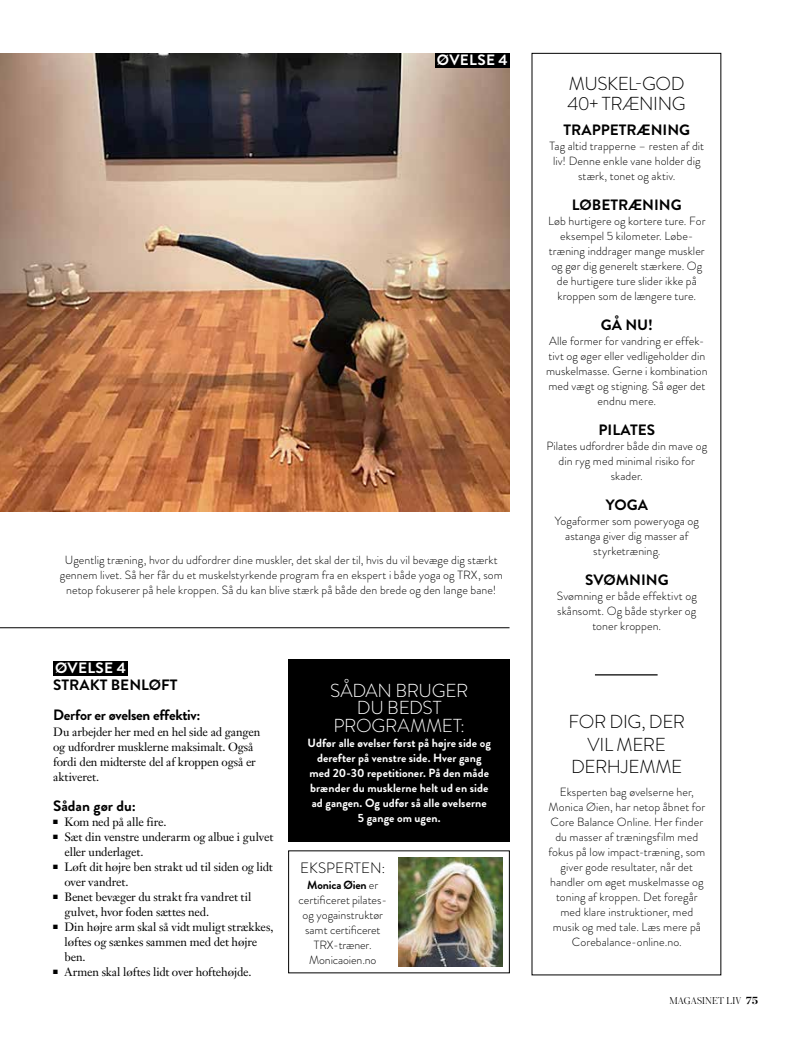
<style>
.page{position:relative;width:798px;height:1046px;background:#fff}
.page>*{position:absolute;margin:0;border:0;box-sizing:border-box;transform-origin:0 0}
.t1{font:300 18.75px/22.5px "Brandon Grotesque";letter-spacing:-.02em;color:#000}
.t2{font:300 18.75px/17.5px "Brandon Grotesque";letter-spacing:-.015em;color:#fff;text-align:center}
.t3{font:700 15px "Brandon Grotesque";color:#000}
.t4{font:700 15px/30px "Brandon Grotesque";letter-spacing:-.02em;color:#000}
.t5{font:700 15px "Brandon Grotesque";letter-spacing:.02em;color:#fff}
.t6{font:300 15px "Brandon Grotesque";letter-spacing:.005em;color:#000}
.t7{font:300 11.88px/15px "Brandon Grotesque";letter-spacing:.005em;color:#000;text-align:center}
.t8{font:11.88px/15px "Janson Text LT Std";letter-spacing:-.015em;color:#000}
.t9{font:700 11.88px/15px "Brandon Grotesque";letter-spacing:.005em;color:#fff;text-align:center}
.t10{font:300 10.38px "Austin";letter-spacing:.01em;color:#000;scale:1.05 1}
.s1{font-weight:700}
.s2{font-family:"Chronicle Display";font-weight:700;font-size:10.75px}
</style>
<div class="page">
<img style="left:0;top:53px;width:509px;height:458px">
<svg style="left:531px;top:53px;width:189px;height:922px"></svg>
<hr style="left:0;top:627px;width:509px;height:1px;background:#000">
<div style="left:53px;top:660px;width:75px;height:15px;background:#000"></div>
<div style="left:435px;top:53px;width:74px;height:15px;background:#000"></div>
<img style="left:398px;top:857px;width:104px;height:109px">
<div style="left:288px;top:659px;width:221px;height:183px;background:#000"></div>
<hr style="left:594px;top:674px;width:63px;height:1px;background:#000">
<p class="t5" style="left:437px;top:50px;width:72px">ØVELSE 4</p>
<p class="t7" style="left:60px;top:552px;width:444px">Ugentlig træning, hvor du udfordrer dine muskler, det skal der til, hvis du vil bevæge dig stærkt gennem livet. Så her får du et muskelstyrkende program fra en ekspert i både yoga og TRX, som netop fokuserer på hele kroppen. Så du kan blive stærk på både den brede og den lange bane!</p>
<p class="t5" style="left:55px;top:657px;width:72px">ØVELSE 4</p>
<p class="t4" style="left:53px;top:670px;width:149px">STRAKT BENLØFT<br>Derfor er øvelsen effektiv:</p>
<p class="t8" style="left:53px;top:723px;width:209px">Du arbejder her med en hel side ad gangen og udfordrer musklerne maksimalt. Også fordi den midterste del af kroppen også er aktiveret.</p>
<p class="t3" style="left:53px;top:794px;width:84px">Sådan gør du:</p>
<p class="t8" style="left:53px;top:813px;width:115px">■ Kom ned på alle fire.</p>
<p class="t8" style="left:64px;top:828px;width:210px;text-indent:-11px">■ Sæt din venstre underarm og albue i gulvet eller underlaget.</p>
<p class="t8" style="left:64px;top:858px;width:210px;text-indent:-11px">■ Løft dit højre ben strakt ud til siden og lidt over vandret.</p>
<p class="t8" style="left:64px;top:888px;width:188px;text-indent:-11px">■ Benet bevæger du strakt fra vandret til gulvet, hvor foden sættes ned.</p>
<p class="t8" style="left:64px;top:918px;width:210px;text-indent:-11px">■ Din højre arm skal så vidt muligt strækkes, løftes og sænkes sammen med det højre ben.</p>
<p class="t8" style="left:53px;top:963px;width:200px">■ Armen skal løftes lidt over hoftehøjde.</p>
<h1 class="t2" style="left:330px;top:681px;width:139px">SÅDAN BRUGER<br>DU BEDST<br>PROGRAMMET:</h1>
<p class="t9" style="left:307px;top:735px;width:185px">Udfør alle øvelser først på højre side og derefter på venstre side. Hver gang med 20-30 repetitioner. På den måde brænder du musklerne helt ud en side ad gangen. Og udfør så alle øvelserne 5 gange om ugen.</p>
<p class="t6" style="left:300px;top:857px;width:87px">EKSPERTEN:</p>
<p class="t7" style="left:298px;top:876px;width:87px"><span class="s1">Monica Øien</span> er certificeret pilates&shy;og yogainstruktør samt certificeret<br>TRX- træner.<br>Monicaoien.no</p>
<h1 class="t1" style="left:567px;top:74px;width:120px;line-height:20px">MUSKEL-GOD<br>40+ TRÆNING</h1>
<p class="t3" style="left:563px;top:119px;width:128px">TRAPPETRÆNING</p>
<p class="t7" style="left:549px;top:138px;width:156px">Tag altid trapperne – resten af dit liv! Denne enkle vane holder dig stærk, tonet og aktiv.</p>
<p class="t3" style="left:571px;top:194px;width:111px">LØBETRÆNING</p>
<p class="t7" style="left:548px;top:213px;width:159px">Løb hurtigere og kortere ture. For eksempel 5 kilometer. Løbe&shy;træning inddrager mange muskler og gør dig generelt stærkere. Og de hurtigere ture slider ikke på kroppen som de længere ture.</p>
<p class="t3" style="left:600px;top:314px;width:54px">GÅ NU!</p>
<p class="t7" style="left:546px;top:333px;width:163px">Alle former for vandring er effek&shy;tivt og øger eller vedligeholder din muskelmasse. Gerne i kombination med vægt og stigning. Så øger det endnu mere.</p>
<p class="t3" style="left:598px;top:419px;width:58px">PILATES</p>
<p class="t7" style="left:546px;top:438px;width:162px">Pilates udfordrer både din mave og din ryg med minimal risiko for skader.</p>
<p class="t3" style="left:605px;top:494px;width:44px">YOGA</p>
<p class="t7" style="left:554px;top:513px;width:146px">Yogaformer som poweryoga og astanga giver dig masser af styrketræning.</p>
<p class="t3" style="left:584px;top:569px;width:85px">SVØMNING</p>
<p class="t7" style="left:556px;top:588px;width:141px">Svømning er både effektivt og skånsomt. Og både styrker og toner kroppen.</p>
<h1 class="t1" style="left:568px;top:710px;width:118px;text-align:center">FOR DIG, DER<br>VIL MERE<br>DERHJEMME</h1>
<p class="t7" style="left:548px;top:783px;width:158px">Eksperten bag øvelserne her,<br>Monica Øien, har netop åbnet for<br>Core Balance Online. Her finder du masser af træningsfilm med fokus på low impact-træning, som giver gode resultater, når det handler om øget muskelmasse og toning af kroppen. Det foregår med klare instruktioner, med musik og med tale. Læs mere på<br>Corebalance-online.no.</p>
<p class="t10" style="left:669px;top:993px;width:86px">MAGASINET LIV <span class="s2">75</span></p>
</div>
